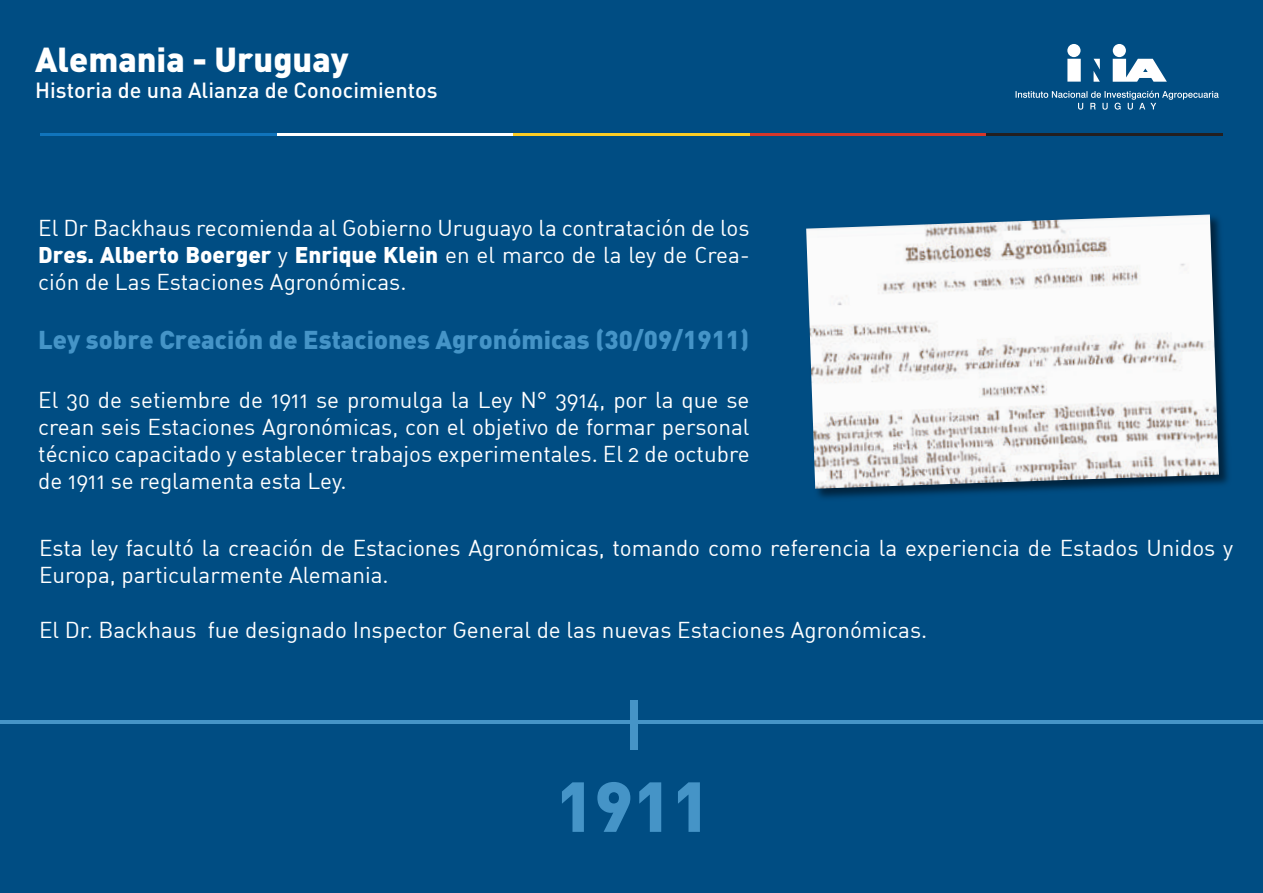
<style>
.page{position:relative;width:1263px;height:893px;background:#004d83}
.page>*{position:absolute;margin:0;border:0;box-sizing:border-box;transform-origin:0 0}
.t1{font:900 69.6px "DIN";color:#4594c7}
.t2{font:900 34.2px "DIN";color:#fff}
.t3{font:900 25.5px "DIN";color:#4594c7}
.t4{font:22.5px/27px "DIN Regular Alternate";color:#fff;text-align:justify}
.t5{font:900 22.5px "DIN";color:#fff}
.t6{font:500 21.75px "DIN";color:#fff}
.s1{font-family:"DIN Regular Alternate";font-weight:400}
</style>
<div class="page">
<hr style="left:0;top:720px;width:1263px;height:3px;background:#4594c7">
<div style="left:630px;top:700px;width:8px;height:49px;background:#4594c7"></div>
<svg style="left:1067px;top:44px;width:100px;height:38px"></svg>
<svg style="left:1015px;top:91px;width:204px;height:19px"></svg>
<hr style="left:986px;top:133px;width:237px;height:2px;background:#231f20">
<hr style="left:750px;top:133px;width:236px;height:2px;background:#d5372b">
<hr style="left:513px;top:133px;width:237px;height:2px;background:#fccc24">
<hr style="left:276px;top:133px;width:237px;height:2px;background:#fff">
<hr style="left:40px;top:133px;width:236px;height:2px;background:#1074bc">
<img style="left:817px;top:223px;width:412px;height:276px">
<img style="left:806px;top:214px;width:413px;height:275px">
<h2 class="t2" style="left:35px;top:37px;width:315px">Alemania - Uruguay</h2>
<p class="t6" style="left:35px;top:76px;width:404px">Historia de una Alianza de Conocimientos</p>
<p class="t4" style="left:38px;top:214px;width:713px">El Dr Backhaus recomienda al Gobierno Uruguayo la contratación de los</p>
<p class="t5" style="left:38px;top:240px;width:713px">Dres. Alberto Boerger <span class="s1">y</span> Enrique Klein <span class="s1">en el marco de la ley de Crea-</span></p>
<p class="t4" style="left:38px;top:268px;width:370px">ción de Las Estaciones Agronómicas.</p>
<p class="t3" style="left:38px;top:323px;width:712px">Ley sobre Creación de Estaciones Agronómicas (30/09/1911)</p>
<p class="t4" style="left:38px;top:386px;width:713px">El 30 de setiembre de 1911 se promulga la Ley N° 3914, por la que se crean seis Estaciones Agronómicas, con el objetivo de formar personal técnico capacitado y establecer trabajos experimentales. El 2 de octubre de 1911 se reglamenta esta Ley.</p>
<p class="t4" style="left:39px;top:534px;width:1196px">Esta ley facultó la creación de Estaciones Agronómicas, tomando como referencia la experiencia de Estados Unidos y<br>Europa, particularmente Alemania.</p>
<p class="t4" style="left:39px;top:616px;width:890px">El Dr. Backhaus fue designado Inspector General de las nuevas Estaciones Agronómicas.</p>
<h1 class="t1" style="left:556px;top:760px;width:156px">1911</h1>
</div>
